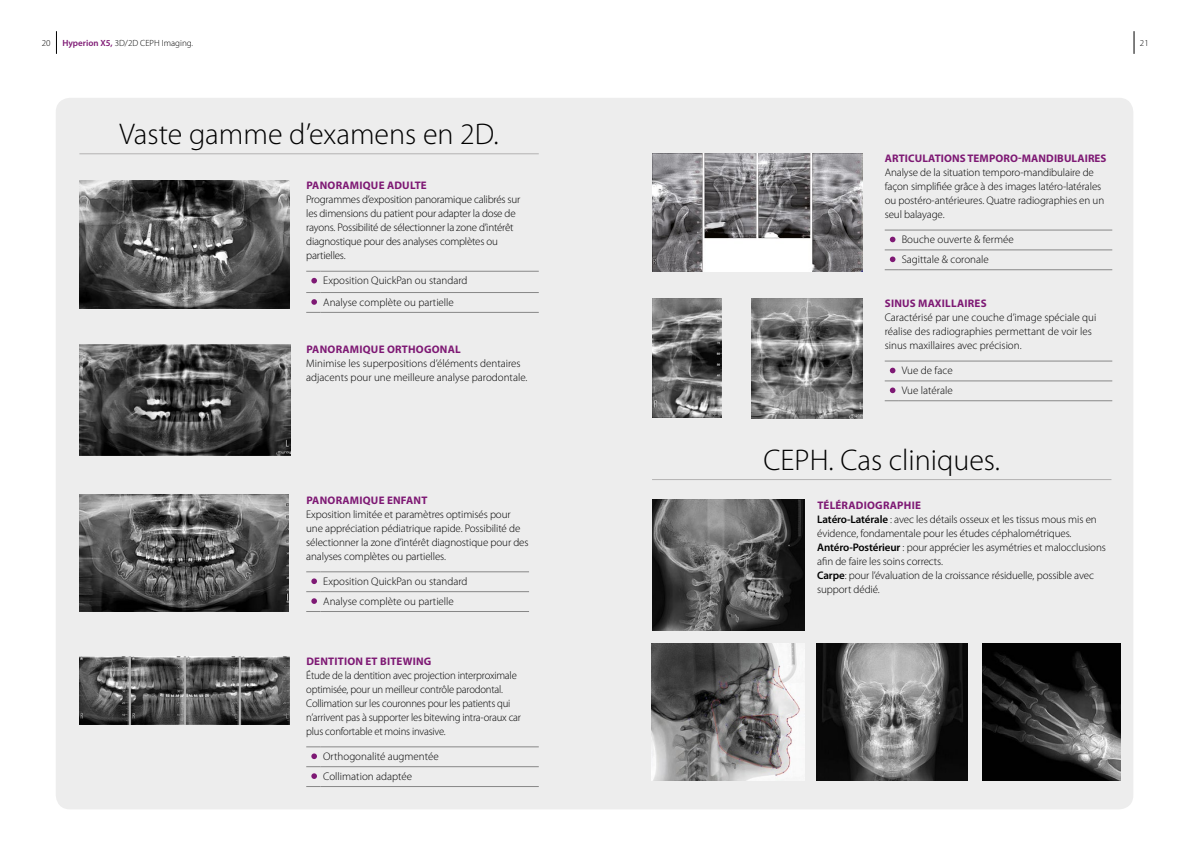
<style>
.page{position:relative;width:1191px;height:842px;background:#fff}
.page>*{position:absolute;margin:0;border:0;box-sizing:border-box;transform-origin:0 0}
.t1{font:300 30px "Myriad Pro";color:#000}
._3_corpo_testo{font:300 11px/14px "Myriad Pro";letter-spacing:-.01em;color:#000}
._6_testo_keywords{font:300 11px "Myriad Pro";color:#000}
._3_corpo_testo-2{font:700 11px "Myriad Pro";letter-spacing:.02em;color:#7e1974}
.t2{font:300 9px "Myriad Pro";color:#000}
.s1{font-weight:600;color:#7e1974}
.s2{font-weight:600}
</style>
<div class="page">
<svg style="left:56px;top:31px;width:1px;height:23px"></svg>
<svg style="left:1133px;top:31px;width:1px;height:23px"></svg>
<div style="left:56px;top:98px;width:1077px;height:711px;background:#ededed;border-radius:14px"></div>
<hr style="left:79px;top:154px;width:460px;height:1px;background:#b3b2b2">
<hr style="left:652px;top:479px;width:459px;height:1px;background:#b3b2b2">
<img style="left:653px;top:299px;width:68px;height:118px">
<img style="left:79px;top:181px;width:210px;height:127px">
<img style="left:653px;top:154px;width:209px;height:118px">
<img style="left:79px;top:656px;width:211px;height:69px">
<img style="left:751px;top:299px;width:111px;height:119px">
<img style="left:816px;top:643px;width:151px;height:137px">
<img style="left:982px;top:643px;width:138px;height:138px">
<img style="left:652px;top:499px;width:152px;height:132px">
<img style="left:79px;top:495px;width:209px;height:117px">
<img style="left:79px;top:345px;width:211px;height:111px">
<img style="left:651px;top:643px;width:153px;height:138px">
<svg style="left:306px;top:271px;width:14px;height:1px"></svg>
<hr style="left:320px;top:271px;width:219px;height:1px;background:#878787">
<svg style="left:306px;top:292px;width:14px;height:1px"></svg>
<hr style="left:320px;top:292px;width:219px;height:1px;background:#878787">
<svg style="left:306px;top:312px;width:14px;height:1px"></svg>
<hr style="left:320px;top:312px;width:219px;height:1px;background:#878787">
<svg style="left:311px;top:278px;width:6px;height:5px"></svg>
<svg style="left:311px;top:299px;width:6px;height:6px"></svg>
<svg style="left:884px;top:230px;width:15px;height:1px"></svg>
<hr style="left:899px;top:230px;width:213px;height:1px;background:#878787">
<hr style="left:899px;top:250px;width:213px;height:1px;background:#878787">
<svg style="left:884px;top:269px;width:15px;height:1px"></svg>
<hr style="left:899px;top:269px;width:213px;height:1px;background:#878787">
<svg style="left:890px;top:237px;width:5px;height:5px"></svg>
<svg style="left:884px;top:250px;width:15px;height:12px"></svg>
<svg style="left:884px;top:361px;width:15px;height:1px"></svg>
<hr style="left:899px;top:361px;width:213px;height:1px;background:#878787">
<hr style="left:899px;top:381px;width:213px;height:1px;background:#878787">
<svg style="left:884px;top:400px;width:15px;height:1px"></svg>
<hr style="left:899px;top:400px;width:213px;height:1px;background:#878787">
<svg style="left:890px;top:368px;width:5px;height:5px"></svg>
<svg style="left:884px;top:381px;width:15px;height:12px"></svg>
<svg style="left:306px;top:571px;width:14px;height:1px"></svg>
<hr style="left:320px;top:571px;width:209px;height:1px;background:#878787">
<svg style="left:306px;top:591px;width:14px;height:1px"></svg>
<hr style="left:320px;top:591px;width:209px;height:1px;background:#878787">
<svg style="left:306px;top:611px;width:14px;height:1px"></svg>
<hr style="left:320px;top:611px;width:209px;height:1px;background:#878787">
<svg style="left:311px;top:578px;width:6px;height:6px"></svg>
<svg style="left:311px;top:598px;width:6px;height:6px"></svg>
<hr style="left:320px;top:747px;width:219px;height:1px;background:#878787">
<svg style="left:306px;top:766px;width:14px;height:1px"></svg>
<hr style="left:320px;top:766px;width:219px;height:1px;background:#878787">
<svg style="left:306px;top:786px;width:14px;height:1px"></svg>
<hr style="left:320px;top:786px;width:219px;height:1px;background:#878787">
<svg style="left:306px;top:747px;width:14px;height:12px"></svg>
<svg style="left:311px;top:773px;width:6px;height:6px"></svg>
<p class="t2" style="left:42px;top:38px;width:10px">20</p>
<p class="t2" style="left:62px;top:38px;width:132px"><span class="s1">Hyperion X5,</span> 3D/2D CEPH Imaging.</p>
<p class="t2" style="left:1140px;top:38px;width:10px">21</p>
<p class="t1" style="left:119px;top:118px;width:380px">Vaste gamme d’examens en 2D.</p>
<p class="_3_corpo_testo-2" style="left:306px;top:179px;width:122px">PANORAMIQUE ADULTE</p>
<p class="_3_corpo_testo" style="left:306px;top:192px;width:216px">Programmes d’exposition panoramique calibrés sur les dimensions du patient pour adapter la dose de rayons. Possibilité de sélectionner la zone d’intérêt diagnostique pour des analyses complètes ou partielles.</p>
<p class="_6_testo_keywords" style="left:323px;top:275px;width:146px">Exposition QuickPan ou standard</p>
<p class="_6_testo_keywords" style="left:323px;top:296px;width:132px">Analyse complète ou partielle</p>
<p class="_3_corpo_testo-2" style="left:306px;top:343px;width:156px">PANORAMIQUE ORTHOGONAL</p>
<p class="_3_corpo_testo" style="left:306px;top:356px;width:223px">Minimise les superpositions d’éléments dentaires adjacents pour une meilleure analyse parodontale.</p>
<p class="_3_corpo_testo-2" style="left:306px;top:494px;width:123px">PANORAMIQUE ENFANT</p>
<p class="_3_corpo_testo" style="left:306px;top:507px;width:224px">Exposition limitée et paramètres optimisés pour une appréciation pédiatrique rapide. Possibilité de sélectionner la zone d’intérêt diagnostique pour des analyses complètes ou partielles.</p>
<p class="_6_testo_keywords" style="left:323px;top:575px;width:146px">Exposition QuickPan ou standard</p>
<p class="_6_testo_keywords" style="left:323px;top:595px;width:132px">Analyse complète ou partielle</p>
<p class="_3_corpo_testo-2" style="left:306px;top:655px;width:127px">DENTITION ET BITEWING</p>
<p class="_3_corpo_testo" style="left:306px;top:668px;width:216px">Étude de la dentition avec projection interproximale optimisée, pour un meilleur contrôle parodontal.<br>Collimation sur les couronnes pour les patients qui n’arrivent pas à supporter les bitewing intra-oraux car plus confortable et moins invasive.</p>
<p class="_6_testo_keywords" style="left:323px;top:750px;width:117px">Orthogonalité augmentée</p>
<p class="_6_testo_keywords" style="left:323px;top:770px;width:90px">Collimation adaptée</p>
<p class="_3_corpo_testo-2" style="left:885px;top:152px;width:223px">ARTICULATIONS TEMPORO-MANDIBULAIRES</p>
<p class="_3_corpo_testo" style="left:884px;top:165px;width:221px">Analyse de la situation temporo-mandibulaire de façon simplifiée grâce à des images latéro-latérales ou postéro-antérieures. Quatre radiographies en un seul balayage.</p>
<p class="_6_testo_keywords" style="left:901px;top:234px;width:113px">Bouche ouverte &amp; fermée</p>
<p class="_6_testo_keywords" style="left:901px;top:253px;width:89px">Sagittale &amp; coronale</p>
<p class="_3_corpo_testo-2" style="left:885px;top:297px;width:103px">SINUS MAXILLAIRES</p>
<p class="_3_corpo_testo" style="left:884px;top:310px;width:213px">Caractérisé par une couche d’image spéciale qui réalise des radiographies permettant de voir les sinus maxillaires avec précision.</p>
<p class="_6_testo_keywords" style="left:901px;top:365px;width:52px">Vue de face</p>
<p class="_6_testo_keywords" style="left:901px;top:384px;width:52px">Vue latérale</p>
<p class="t1" style="left:763px;top:443px;width:238px">CEPH. Cas cliniques.</p>
<p class="_3_corpo_testo-2" style="left:817px;top:499px;width:105px">TÉLÉRADIOGRAPHIE</p>
<p class="_3_corpo_testo" style="left:817px;top:512px;width:281px"><span class="s2">Latéro-Latérale</span> : avec les détails osseux et les tissus mous mis en évidence, fondamentale pour les études céphalométriques.</p>
<p class="_3_corpo_testo" style="left:817px;top:540px;width:290px"><span class="s2">Antéro-Postérieur</span> : pour apprécier les asymétries et malocclusions afin de faire les soins corrects.</p>
<p class="_3_corpo_testo" style="left:817px;top:568px;width:278px"><span class="s2">Carpe</span>: pour l’évaluation de la croissance résiduelle, possible avec support dédié.</p>
</div>
